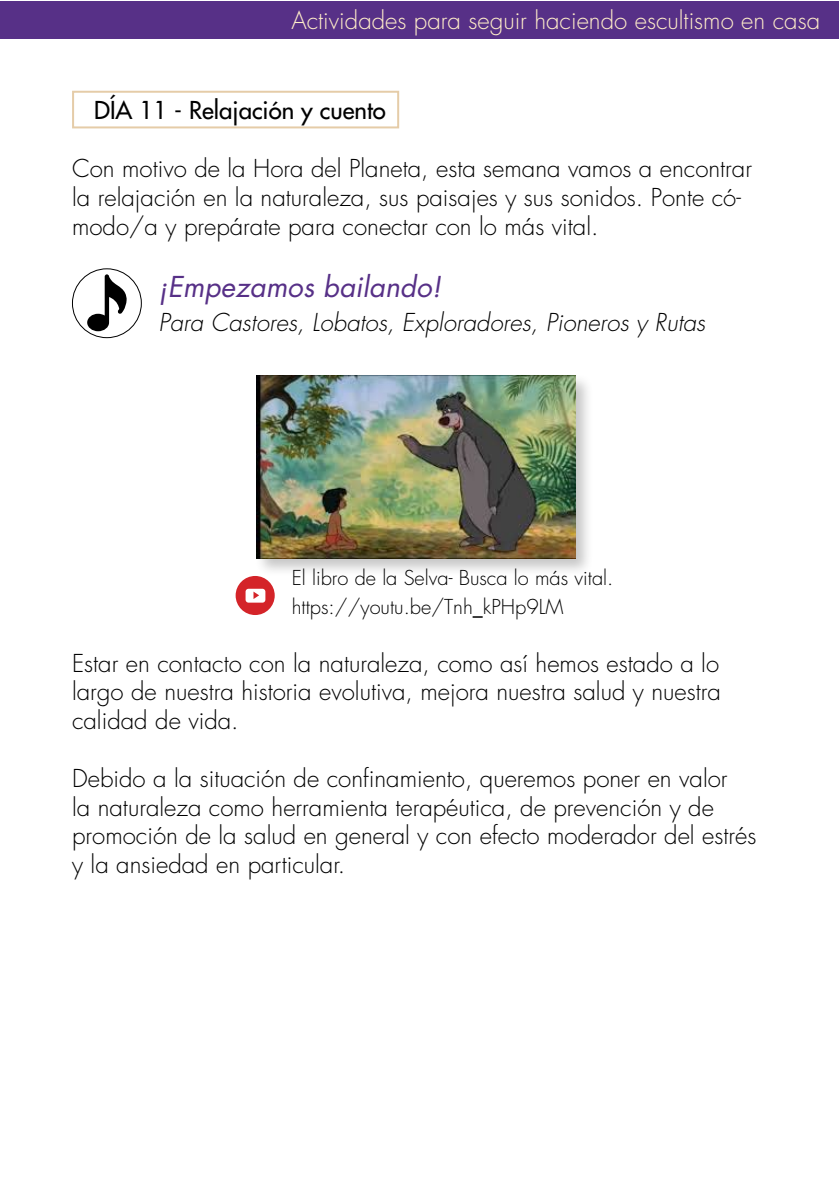
<style>
.page{position:relative;width:840px;height:1191px;background:#fff}
.page>*{position:absolute;margin:0;border:0;box-sizing:border-box;transform-origin:0 0}
.t1{font:italic 28px "Futura";color:#573087}
.t2{font:300 24px/28.8px "Futura";color:#000}
.t3{font:italic 300 24px "Futura";color:#000}
.t4{font:300 24px "Futura";color:#ffedc9}
.t5{font:24px "Futura";color:#000}
.t6{font:300 20px/28.8px "Futura";color:#000}
</style>
<div class="page">
<div style="left:0;top:1px;width:838px;height:38px;background:#573087"></div>
<div style="left:72px;top:91px;width:327px;height:37px;border:2px solid #e5cca8"></div>
<div style="left:72px;top:268px;width:70px;height:70px;border:1px solid #000;border-radius:50%"></div>
<svg style="left:87px;top:274px;width:40px;height:57px"></svg>
<div style="left:254px;top:373px;width:339px;height:204px;background:#000;opacity:.23"></div>
<img style="left:257px;top:376px;width:317px;height:182px">
<div style="left:235px;top:576px;width:39px;height:39px;background:#d42429;border-radius:50%"></div>
<svg style="left:245px;top:589px;width:20px;height:13px"></svg>
<p class="t4" style="left:291px;top:5px;width:530px">Actividades para seguir haciendo escultismo en casa</p>
<p class="t5" style="left:94px;top:95px;width:293px">DÍA 11 - Relajación y cuento</p>
<p class="t2" style="left:72px;top:154px;width:681px">Con motivo de la Hora del Planeta, esta semana vamos a encontrar la relajación en la naturaleza, sus paisajes y sus sonidos. Ponte có&shy;modo/a y prepárate para conectar con lo más vital.</p>
<p class="t1" style="left:158px;top:267px;width:284px">¡Empezamos bailando!</p>
<p class="t3" style="left:158px;top:306px;width:548px">Para Castores, Lobatos, Exploradores, Pioneros y Rutas</p>
<p class="t6" style="left:291px;top:563px;width:323px">El libro de la Selva- Busca lo más vital. https://youtu.be/Tnh_kPHp9LM</p>
<p class="t2" style="left:72px;top:648px;width:650px;text-align:justify">Estar en contacto con la naturaleza, como así hemos estado a lo largo de nuestra historia evolutiva, mejora nuestra salud y nuestra calidad de vida.</p>
<p class="t2" style="left:72px;top:764px;width:685px">Debido a la situación de confinamiento, queremos poner en valor<br>la naturaleza como herramienta terapéutica, de prevención y de promoción de la salud en general y con efecto moderador del estrés y la ansiedad en particular.</p>
</div>
